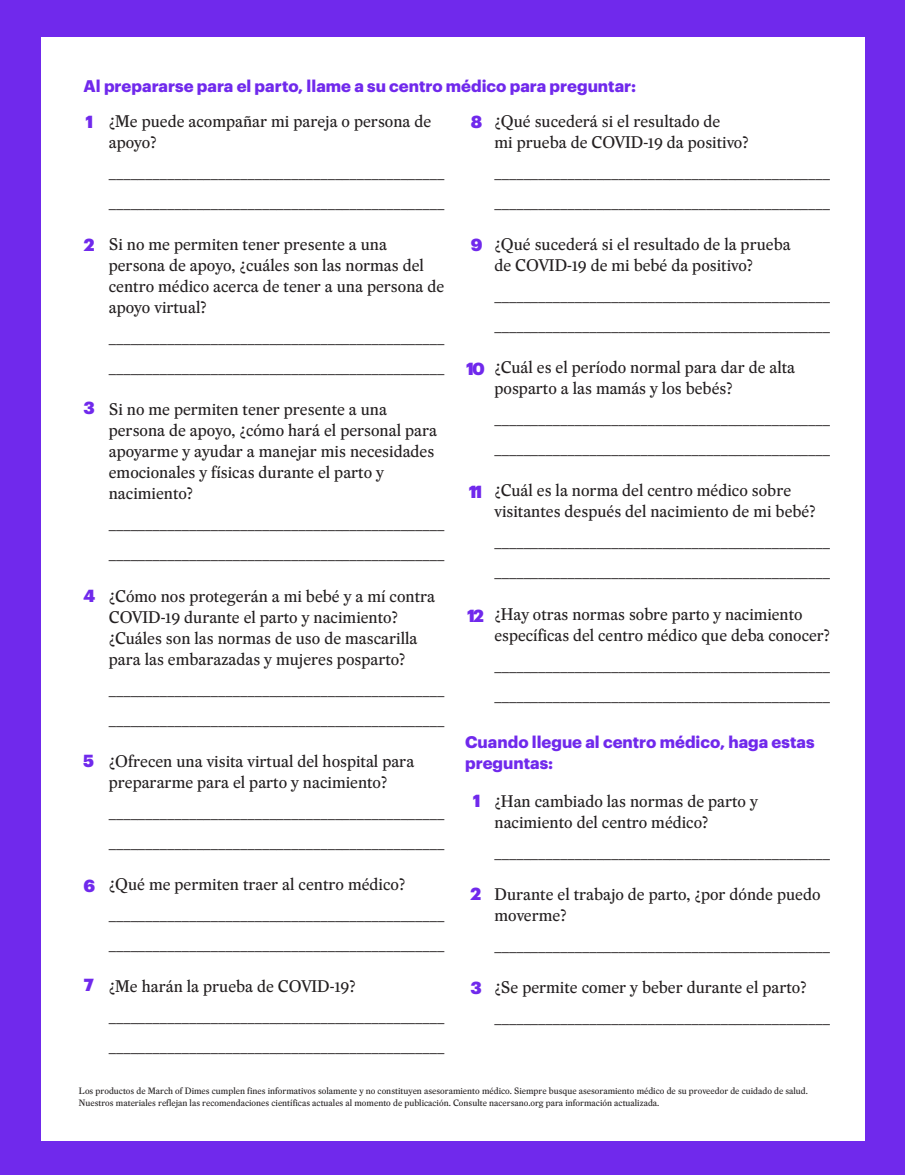
<style>
.page{position:relative;width:905px;height:1175px;background:#fff}
.page>*{position:absolute;margin:0;border:0;box-sizing:border-box;transform-origin:0 0}
._09-birth_plan_numbe{font:900 17.1px "Graphik";color:#7029ec}
.MAMA09-Body_with_Lin{font:16.5px/21px "Eudald News";color:#231f20}
.take_action_directio{font:700 16.5px/21px "Graphik";color:#7029ec}
.MAMA09-Body_with_Lin-2{font:9px/12px "Eudald News";color:#231f20}
</style>
<div class="page">
<div style="left:0;top:0;width:904px;height:1174px;background:#7029ec"></div>
<div style="left:40px;top:38px;width:824px;height:1102px;background:#fff"></div>
<p class="take_action_directio" style="left:84px;top:74px;width:554px">Al prepararse para el parto, llame a su centro médico para preguntar:</p>
<p class="_09-birth_plan_numbe" style="left:85px;top:108px;width:9px">1</p>
<p class="_09-birth_plan_numbe" style="left:84px;top:232px;width:12px">2</p>
<p class="_09-birth_plan_numbe" style="left:84px;top:394px;width:13px">3</p>
<p class="_09-birth_plan_numbe" style="left:83px;top:583px;width:13px">4</p>
<p class="_09-birth_plan_numbe" style="left:83px;top:747px;width:12px">5</p>
<p class="_09-birth_plan_numbe" style="left:83px;top:872px;width:13px">6</p>
<p class="_09-birth_plan_numbe" style="left:84px;top:971px;width:12px">7</p>
<p class="MAMA09-Body_with_Lin" style="left:109px;top:111px;width:324px">¿Me puede acompañar mi pareja o persona de apoyo?</p>
<p class="MAMA09-Body_with_Lin" style="left:109px;top:157px;width:337px;line-height:30px">______________________________________________ ______________________________________________</p>
<p class="MAMA09-Body_with_Lin" style="left:109px;top:234px;width:337px">Si no me permiten tener presente a una persona de apoyo, ¿cuáles son las normas del centro médico acerca de tener a una persona de apoyo virtual?</p>
<p class="MAMA09-Body_with_Lin" style="left:109px;top:322px;width:337px;line-height:30px">______________________________________________ ______________________________________________</p>
<p class="MAMA09-Body_with_Lin" style="left:109px;top:399px;width:330px">Si no me permiten tener presente a una persona de apoyo, ¿cómo hará el personal para apoyarme y ayudar a manejar mis necesidades emocionales y físicas durante el parto y nacimiento?</p>
<p class="MAMA09-Body_with_Lin" style="left:109px;top:508px;width:337px;line-height:30px">______________________________________________ ______________________________________________</p>
<p class="MAMA09-Body_with_Lin" style="left:109px;top:585px;width:328px">¿Cómo nos protegerán a mi bebé y a mí contra COVID-19 durante el parto y nacimiento? ¿Cuáles son las normas de uso de mascarilla para las embarazadas y mujeres posparto?</p>
<p class="MAMA09-Body_with_Lin" style="left:109px;top:673px;width:337px;line-height:30px">______________________________________________ ______________________________________________</p>
<p class="MAMA09-Body_with_Lin" style="left:109px;top:750px;width:307px">¿Ofrecen una visita virtual del hospital para prepararme para el parto y nacimiento?</p>
<p class="MAMA09-Body_with_Lin" style="left:109px;top:796px;width:337px;line-height:30px">______________________________________________ ______________________________________________</p>
<p class="MAMA09-Body_with_Lin" style="left:109px;top:873px;width:298px">¿Qué me permiten traer al centro médico?</p>
<p class="MAMA09-Body_with_Lin" style="left:109px;top:898px;width:337px;line-height:30px">______________________________________________ ______________________________________________</p>
<p class="MAMA09-Body_with_Lin" style="left:109px;top:975px;width:248px">¿Me harán la prueba de COVID-19?</p>
<p class="MAMA09-Body_with_Lin" style="left:109px;top:1000px;width:337px;line-height:30px">______________________________________________ ______________________________________________</p>
<p class="_09-birth_plan_numbe" style="left:471px;top:108px;width:13px">8</p>
<p class="_09-birth_plan_numbe" style="left:471px;top:232px;width:13px">9</p>
<p class="_09-birth_plan_numbe" style="left:466px;top:355px;width:20px">10</p>
<p class="_09-birth_plan_numbe" style="left:468px;top:479px;width:15px">11</p>
<p class="_09-birth_plan_numbe" style="left:467px;top:602px;width:18px">12</p>
<p class="MAMA09-Body_with_Lin" style="left:494px;top:111px;width:256px">¿Qué sucederá si el resultado de<br>mi prueba de COVID-19 da positivo?</p>
<p class="MAMA09-Body_with_Lin" style="left:494px;top:157px;width:337px;line-height:30px">______________________________________________ ______________________________________________</p>
<p class="MAMA09-Body_with_Lin" style="left:494px;top:234px;width:297px">¿Qué sucederá si el resultado de la prueba de COVID-19 de mi bebé da positivo?</p>
<p class="MAMA09-Body_with_Lin" style="left:494px;top:280px;width:337px;line-height:30px">______________________________________________ ______________________________________________</p>
<p class="MAMA09-Body_with_Lin" style="left:494px;top:357px;width:302px">¿Cuál es el período normal para dar de alta posparto a las mamás y los bebés?</p>
<p class="MAMA09-Body_with_Lin" style="left:494px;top:403px;width:337px;line-height:30px">______________________________________________ ______________________________________________</p>
<p class="MAMA09-Body_with_Lin" style="left:494px;top:480px;width:323px">¿Cuál es la norma del centro médico sobre visitantes después del nacimiento de mi bebé?</p>
<p class="MAMA09-Body_with_Lin" style="left:494px;top:526px;width:337px;line-height:30px">______________________________________________ ______________________________________________</p>
<p class="MAMA09-Body_with_Lin" style="left:494px;top:603px;width:337px">¿Hay otras normas sobre parto y nacimiento específicas del centro médico que deba conocer?</p>
<p class="MAMA09-Body_with_Lin" style="left:494px;top:649px;width:337px;line-height:30px">______________________________________________ ______________________________________________</p>
<p class="take_action_directio" style="left:465px;top:729px;width:351px">Cuando llegue al centro médico, haga estas preguntas:</p>
<p class="_09-birth_plan_numbe" style="left:472px;top:787px;width:9px">1</p>
<p class="_09-birth_plan_numbe" style="left:470px;top:880px;width:12px">2</p>
<p class="_09-birth_plan_numbe" style="left:470px;top:974px;width:13px">3</p>
<p class="MAMA09-Body_with_Lin" style="left:494px;top:790px;width:265px">¿Han cambiado las normas de parto y nacimiento del centro médico?</p>
<p class="MAMA09-Body_with_Lin" style="left:494px;top:841px;width:337px">______________________________________________</p>
<p class="MAMA09-Body_with_Lin" style="left:494px;top:883px;width:327px">Durante el trabajo de parto, ¿por dónde puedo moverme?</p>
<p class="MAMA09-Body_with_Lin" style="left:494px;top:934px;width:337px">______________________________________________</p>
<p class="MAMA09-Body_with_Lin" style="left:494px;top:976px;width:314px">¿Se permite comer y beber durante el parto?</p>
<p class="MAMA09-Body_with_Lin" style="left:494px;top:1006px;width:337px">______________________________________________</p>
<p class="MAMA09-Body_with_Lin-2" style="left:79px;top:1084px;width:730px">Los productos de March of Dimes cumplen fines informativos solamente y no constituyen asesoramiento médico. Siempre busque asesoramiento médico de su proveedor de cuidado de salud.<br>Nuestros materiales reflejan las recomendaciones científicas actuales al momento de publicación. Consulte nacersano.org para información actualizada.</p>
</div>
